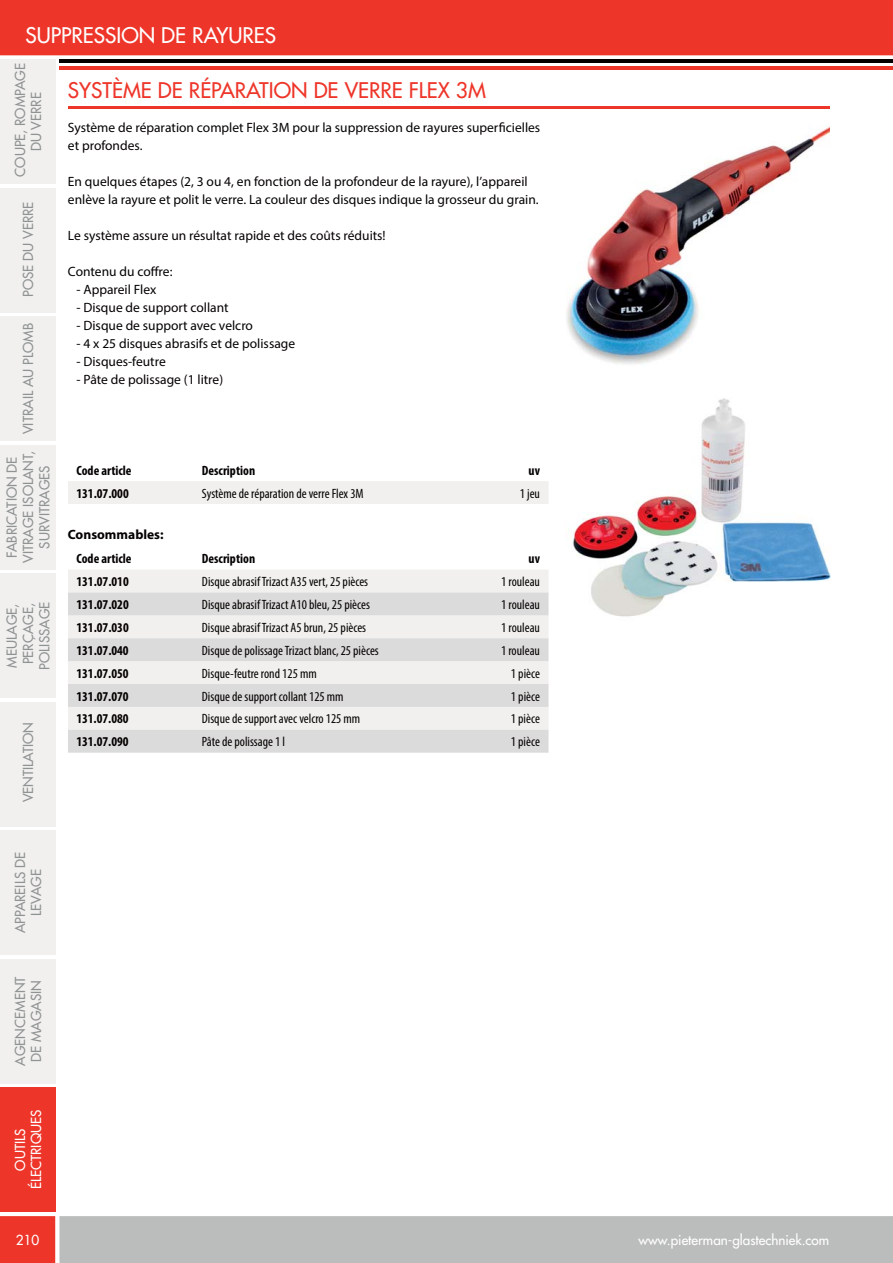
<style>
.page{position:relative;width:893px;height:1263px;background:#fff}
.page>*{position:absolute;margin:0;border:0;box-sizing:border-box;transform-origin:0 0}
.t1{font:500 21px "Futura Std";color:#ee3529}
.t2{font:500 21px "Futura Std";color:#fff}
.t3{font:13.5px/18px "Myriad Pro";color:#040000}
.t4{font:condensed 13.5px "Myriad Pro";color:#040000}
.t5{font:500 13.5px/16.2px "Futura Std";color:#909393;text-align:center}
.t6{font:700 condensed 13.5px "Myriad Pro";color:#040000}
.t7{font:500 13.5px/16.2px "Futura Std";color:#fff;text-align:center}
.t8{font:700 13.5px "Myriad Pro";color:#040000}
</style>
<div class="page">
<div style="left:0;top:0;width:893px;height:55px;background:#ee3529"></div>
<div style="left:0;top:1216px;width:893px;height:47px;background:#bbbdbc"></div>
<div style="left:0;top:60px;width:55px;height:124px;background:#f1f0ef"></div>
<div style="left:0;top:188px;width:55px;height:124px;background:#f1f0ef"></div>
<div style="left:0;top:317px;width:55px;height:124px;background:#f1f0ef"></div>
<div style="left:0;top:445px;width:55px;height:124px;background:#f1f0ef"></div>
<div style="left:0;top:574px;width:55px;height:124px;background:#f1f0ef"></div>
<div style="left:0;top:702px;width:55px;height:124px;background:#f1f0ef"></div>
<div style="left:0;top:831px;width:55px;height:124px;background:#f1f0ef"></div>
<div style="left:0;top:959px;width:55px;height:124px;background:#f1f0ef"></div>
<div style="left:0;top:1088px;width:55px;height:124px;background:#ee3529"></div>
<hr style="left:59px;top:66px;width:834px;height:3px;background:#ee3529">
<hr style="left:59px;top:60px;width:834px;height:3px;background:#040000">
<hr style="left:68px;top:107px;width:761px;height:2px;background:#ee3529">
<div style="left:68px;top:481px;width:480px;height:23px;background:#f1f0ef"></div>
<div style="left:68px;top:570px;width:480px;height:22px;background:#f1f0ef"></div>
<svg style="left:68px;top:592px;width:480px;height:161px;fill:#dadbda"></svg>
<img style="left:566px;top:127px;width:263px;height:237px">
<img style="left:570px;top:398px;width:261px;height:219px">
<h1 class="t2" style="left:25px;top:23px;width:252px">SUPPRESSION DE RAYURES</h1>
<p class="t5" style="left:12px;top:177px;width:115px;rotate:-90deg">COUPE, ROMPAGE<br>DU VERRE</p>
<p class="t5" style="left:20px;top:297px;width:97px;rotate:-90deg">POSE DU VERRE</p>
<p class="t5" style="left:20px;top:434px;width:113px;rotate:-90deg">VITRAIL AU PLOMB</p>
<p class="t5" style="left:4px;top:563px;width:113px;rotate:-90deg">FABRICATION DE<br>VITRAGE ISOLANT,<br>SURVITRAGES</p>
<p class="t5" style="left:4px;top:670px;width:69px;rotate:-90deg">MEULAGE,<br>PERÇAGE,<br>POLISSAGE</p>
<p class="t5" style="left:20px;top:802px;width:82px;rotate:-90deg">VENTILATION</p>
<h1 class="t1" style="left:68px;top:79px;width:419px">SYSTÈME DE RÉPARATION DE VERRE FLEX 3M</h1>
<p class="t3" style="left:68px;top:119px;width:474px">Système de réparation complet Flex 3M pour la suppression de rayures superficielles et profondes.</p>
<p class="t3" style="left:68px;top:173px;width:472px">En quelques étapes (2, 3 ou 4, en fonction de la profondeur de la rayure), l’appareil enlève la rayure et polit le verre. La couleur des disques indique la grosseur du grain.</p>
<p class="t3" style="left:68px;top:227px;width:319px">Le système assure un résultat rapide et des coûts réduits!</p>
<p class="t3" style="left:68px;top:263px;width:106px">Contenu du coffre:</p>
<p class="t3" style="left:76px;top:281px;width:81px">- Appareil Flex</p>
<p class="t3" style="left:76px;top:299px;width:154px">- Disque de support collant</p>
<p class="t3" style="left:76px;top:317px;width:178px">- Disque de support avec velcro</p>
<p class="t3" style="left:76px;top:335px;width:220px">- 4 x 25 disques abrasifs et de polissage</p>
<p class="t3" style="left:76px;top:353px;width:91px">- Disques-feutre</p>
<p class="t3" style="left:76px;top:371px;width:148px">- Pâte de polissage (1 litre)</p>
<p class="t6" style="left:76px;top:462px;width:57px">Code article</p>
<p class="t6" style="left:202px;top:462px;width:55px">Description</p>
<p class="t6" style="left:529px;top:462px;width:13px">uv</p>
<p class="t6" style="left:76px;top:485px;width:54px">131.07.000</p>
<p class="t4" style="left:202px;top:488px;width:163px">Système de réparation de verre Flex 3M</p>
<p class="t4" style="left:520px;top:488px;width:22px">1 jeu</p>
<p class="t8" style="left:68px;top:529px;width:97px">Consommables:</p>
<p class="t6" style="left:76px;top:551px;width:57px">Code article</p>
<p class="t6" style="left:202px;top:551px;width:55px">Description</p>
<p class="t6" style="left:529px;top:551px;width:13px">uv</p>
<p class="t6" style="left:76px;top:574px;width:54px">131.07.010</p>
<p class="t4" style="left:202px;top:576px;width:168px">Disque abrasif Trizact A35 vert, 25 pièces</p>
<p class="t4" style="left:501px;top:576px;width:40px">1 rouleau</p>
<p class="t6" style="left:76px;top:596px;width:54px">131.07.020</p>
<p class="t4" style="left:202px;top:599px;width:170px">Disque abrasif Trizact A10 bleu, 25 pièces</p>
<p class="t4" style="left:501px;top:599px;width:40px">1 rouleau</p>
<p class="t6" style="left:76px;top:619px;width:54px">131.07.030</p>
<p class="t4" style="left:202px;top:622px;width:166px">Disque abrasif Trizact A5 brun, 25 pièces</p>
<p class="t4" style="left:501px;top:622px;width:40px">1 rouleau</p>
<p class="t6" style="left:76px;top:642px;width:54px">131.07.040</p>
<p class="t4" style="left:202px;top:645px;width:178px">Disque de polissage Trizact blanc, 25 pièces</p>
<p class="t4" style="left:501px;top:645px;width:40px">1 rouleau</p>
<p class="t6" style="left:76px;top:665px;width:54px">131.07.050</p>
<p class="t4" style="left:202px;top:668px;width:116px">Disque-feutre rond 125 mm</p>
<p class="t4" style="left:511px;top:668px;width:30px">1 pièce</p>
<p class="t6" style="left:76px;top:688px;width:54px">131.07.070</p>
<p class="t4" style="left:202px;top:691px;width:143px">Disque de support collant 125 mm</p>
<p class="t4" style="left:511px;top:691px;width:30px">1 pièce</p>
<p class="t6" style="left:76px;top:711px;width:54px">131.07.080</p>
<p class="t4" style="left:202px;top:714px;width:160px">Disque de support avec velcro 125 mm</p>
<p class="t4" style="left:511px;top:714px;width:30px">1 pièce</p>
<p class="t6" style="left:76px;top:734px;width:54px">131.07.090</p>
<p class="t4" style="left:202px;top:737px;width:85px">Pâte de polissage 1 l</p>
<p class="t4" style="left:511px;top:737px;width:30px">1 pièce</p>
<p class="t5" style="left:12px;top:933px;width:83px;rotate:-90deg">APPAREILS DE<br>LEVAGE</p>
<p class="t5" style="left:12px;top:1066px;width:90px;text-align:left;rotate:-90deg">AGENCEMENT<br>DE MAGASIN</p>
<p class="t7" style="left:12px;top:1189px;width:81px;rotate:-90deg">OUTILS<br>ÉLECTRIQUES</p>
<p class="t7" style="left:16px;top:1232px;width:25px">210</p>
<p class="t7" style="left:638px;top:1232px;width:192px">www.pieterman-glastechniek.com</p>
</div>
